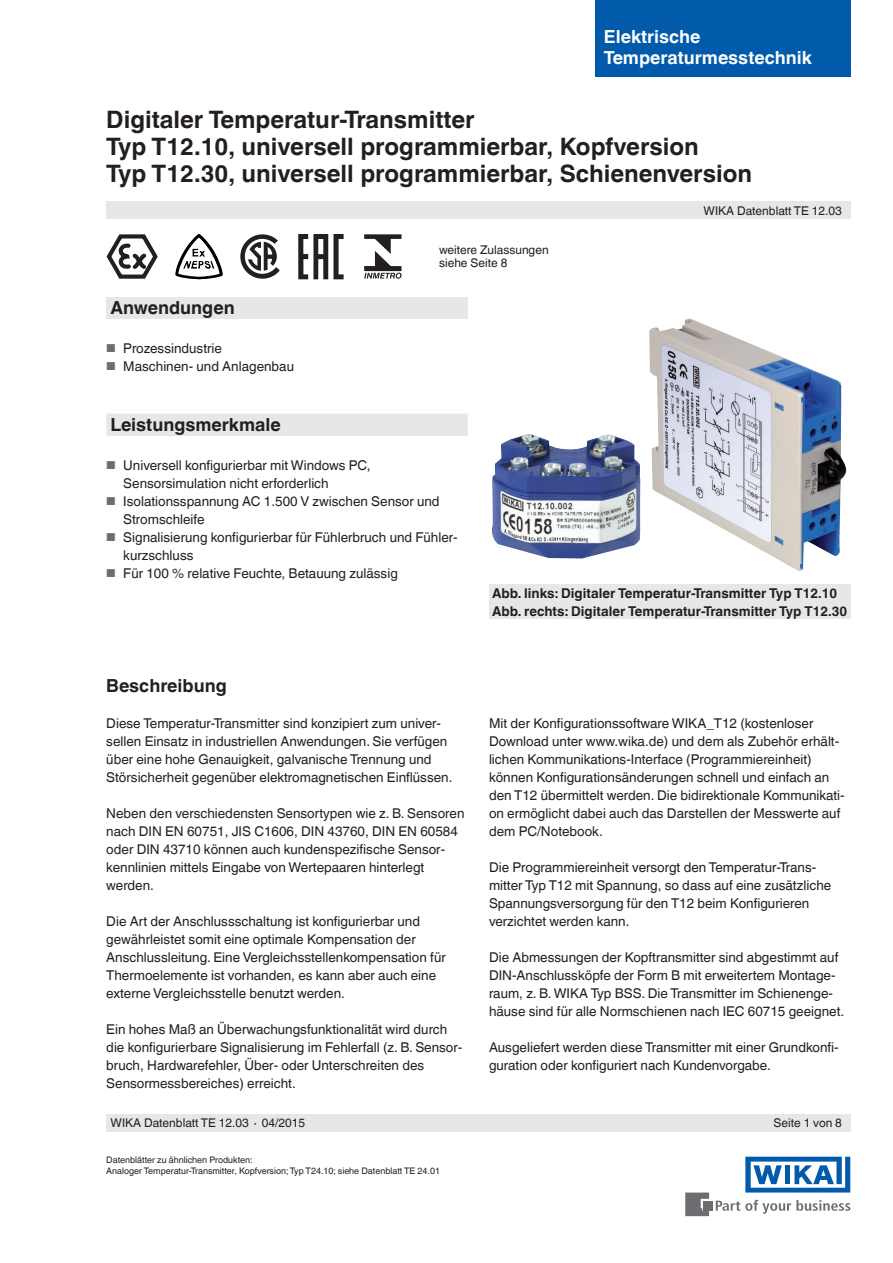
<style>
.page{position:relative;width:893px;height:1263px;background:#fff}
.page>*{position:absolute;margin:0;border:0;box-sizing:border-box;transform-origin:0 0}
.t1{font:700 24px/27px "Helvetica World";color:#231f20}
.t2{font:700 18px "Helvetica World";color:#231f20}
.t3{font:700 18px/21px "Helvetica World";color:#fff}
.t4{font:13.5px/18px "Helvetica World";color:#231f20}
.t5{font:700 13.5px/18px "Helvetica World";color:#231f20}
.t6{font:12px/13.5px "Helvetica World";color:#231f20}
.t7{font:9px/10.5px "Helvetica World";color:#231f20}
.s1{font-size:11.55px;color:#6c6d70}
</style>
<div class="page">
<div style="left:106px;top:298px;width:362px;height:21px;background:#e6e7e9"></div>
<svg style="left:716px;top:1200px;width:134px;height:14px"></svg>
<div style="left:703px;top:1201px;width:9px;height:9px;background:#6c6d70"></div>
<svg style="left:685px;top:1192px;width:24px;height:24px"></svg>
<svg style="left:745px;top:1157px;width:105px;height:35px"></svg>
<div style="left:106px;top:202px;width:744px;height:17px;background:#e6e7e9"></div>
<div style="left:106px;top:1114px;width:744px;height:17px;background:#e6e7e9"></div>
<div style="left:595px;top:0;width:255px;height:77px;background:#015aaa"></div>
<img style="left:492px;top:434px;width:148px;height:124px">
<img style="left:649px;top:319px;width:197px;height:252px">
<svg style="left:106px;top:234px;width:52px;height:45px"></svg>
<svg style="left:240px;top:234px;width:40px;height:45px"></svg>
<svg style="left:298px;top:234px;width:46px;height:45px"></svg>
<img style="left:180px;top:234px;width:19px;height:24px">
<svg style="left:364px;top:234px;width:38px;height:45px"></svg>
<div style="left:489px;top:584px;width:361px;height:35px;background:#e6e7e9"></div>
<div style="left:106px;top:414px;width:362px;height:22px;background:#e6e7e9"></div>
<h2 class="t3" style="left:604px;top:26px;width:209px">Elektrische<br>Temperaturmesstechnik</h2>
<h1 class="t1" style="left:106px;top:106px;width:647px">Digitaler Temperatur-Transmitter<br>Typ T12.10, universell programmierbar, Kopfversion<br>Typ T12.30, universell programmierbar, Schienenversion</h1>
<h2 class="t2" style="left:111px;top:297px;width:126px">Anwendungen</h2>
<p class="t4" style="left:106px;top:339px;width:117px"><span class="s1">■</span> Prozessindustrie</p>
<p class="t4" style="left:106px;top:357px;width:189px"><span class="s1">■</span> Maschinen- und Anlagenbau</p>
<p class="t6" style="left:439px;top:243px;width:111px">weitere Zulassungen siehe Seite 8</p>
<h2 class="t2" style="left:111px;top:414px;width:172px">Leistungsmerkmale</h2>
<p class="t4" style="left:123px;top:456px;width:249px;text-indent:-17px"><span class="s1">■</span> Universell konfigurierbar mit Windows PC,<br>Sensorsimulation nicht erforderlich</p>
<p class="t4" style="left:123px;top:492px;width:318px;text-indent:-17px"><span class="s1">■</span> Isolationsspannung AC 1.500 V zwischen Sensor und<br>Stromschleife</p>
<p class="t4" style="left:123px;top:528px;width:336px;text-indent:-17px"><span class="s1">■</span> Signalisierung konfigurierbar für Fühlerbruch und Fühler&shy;kurzschluss</p>
<p class="t4" style="left:106px;top:564px;width:293px"><span class="s1">■</span> Für 100 % relative Feuchte, Betauung zulässig</p>
<p class="t6" style="left:703px;top:204px;width:140px">WIKA Datenblatt TE 12.03</p>
<h2 class="t2" style="left:106px;top:675px;width:122px">Beschreibung</h2>
<p class="t4" style="left:106px;top:715px;width:348px">Diese Temperatur-Transmitter sind konzipiert zum univer&shy;sellen Einsatz in industriellen Anwendungen. Sie verfügen über eine hohe Genauigkeit, galvanische Trennung und Störsicherheit gegenüber elektromagnetischen Einflüssen.</p>
<p class="t4" style="left:106px;top:805px;width:360px">Neben den verschiedensten Sensortypen wie z. B. Sensoren nach DIN EN 60751, JIS C1606, DIN 43760, DIN EN 60584 oder DIN 43710 können auch kundenspezifische Sensor&shy;kennlinien mittels Eingabe von Wertepaaren hinterlegt werden.</p>
<p class="t4" style="left:106px;top:913px;width:341px">Die Art der Anschlussschaltung ist konfigurierbar und gewährleistet somit eine optimale Kompensation der Anschlussleitung. Eine Vergleichsstellenkompensation für Thermoelemente ist vorhanden, es kann aber auch eine externe Vergleichsstelle benutzt werden.</p>
<p class="t4" style="left:106px;top:1021px;width:358px">Ein hohes Maß an Überwachungsfunktionalität wird durch die konfigurierbare Signalisierung im Fehlerfall (z. B. Sensor&shy;bruch, Hardwarefehler, Über- oder Unterschreiten des Sensormessbereiches) erreicht.</p>
<p class="t5" style="left:492px;top:584px;width:357px">Abb. links: Digitaler Temperatur-Transmitter Typ T12.10<br>Abb. rechts: Digitaler Temperatur-Transmitter Typ T12.30</p>
<p class="t4" style="left:489px;top:715px;width:357px">Mit der Konfigurationssoftware WIKA_T12 (kostenloser Download unter www.wika.de) und dem als Zubehör erhält&shy;lichen Kommunikations-Interface (Programmiereinheit) können Konfigurationsänderungen schnell und einfach an den T12 übermittelt werden. Die bidirektionale Kommunikati&shy;on ermöglicht dabei auch das Darstellen der Messwerte auf dem PC/Notebook.</p>
<p class="t4" style="left:489px;top:859px;width:344px">Die Programmiereinheit versorgt den Temperatur-Trans&shy;mitter Typ T12 mit Spannung, so dass auf eine zusätzliche Spannungsversorgung für den T12 beim Konfigurieren verzichtet werden kann.</p>
<p class="t4" style="left:489px;top:949px;width:357px">Die Abmessungen der Kopftransmitter sind abgestimmt auf DIN-Anschlussköpfe der Form B mit erweitertem Montage&shy;raum, z. B. WIKA Typ BSS. Die Transmitter im Schienenge&shy;häuse sind für alle Normschienen nach IEC 60715 geeignet.</p>
<p class="t4" style="left:489px;top:1039px;width:351px">Ausgeliefert werden diese Transmitter mit einer Grundkonfi&shy;guration oder konfiguriert nach Kundenvorgabe.</p>
<p class="t6" style="left:111px;top:1116px;width:196px">WIKA Datenblatt TE 12.03 ∙ 04/2015</p>
<p class="t6" style="left:773px;top:1116px;width:70px">Seite 1 von 8</p>
<p class="t7" style="left:106px;top:1155px;width:335px">Datenblätter zu ähnlichen Produkten:<br>Analoger Temperatur-Transmitter, Kopfversion; Typ T24.10; siehe Datenblatt TE 24.01</p>
</div>
